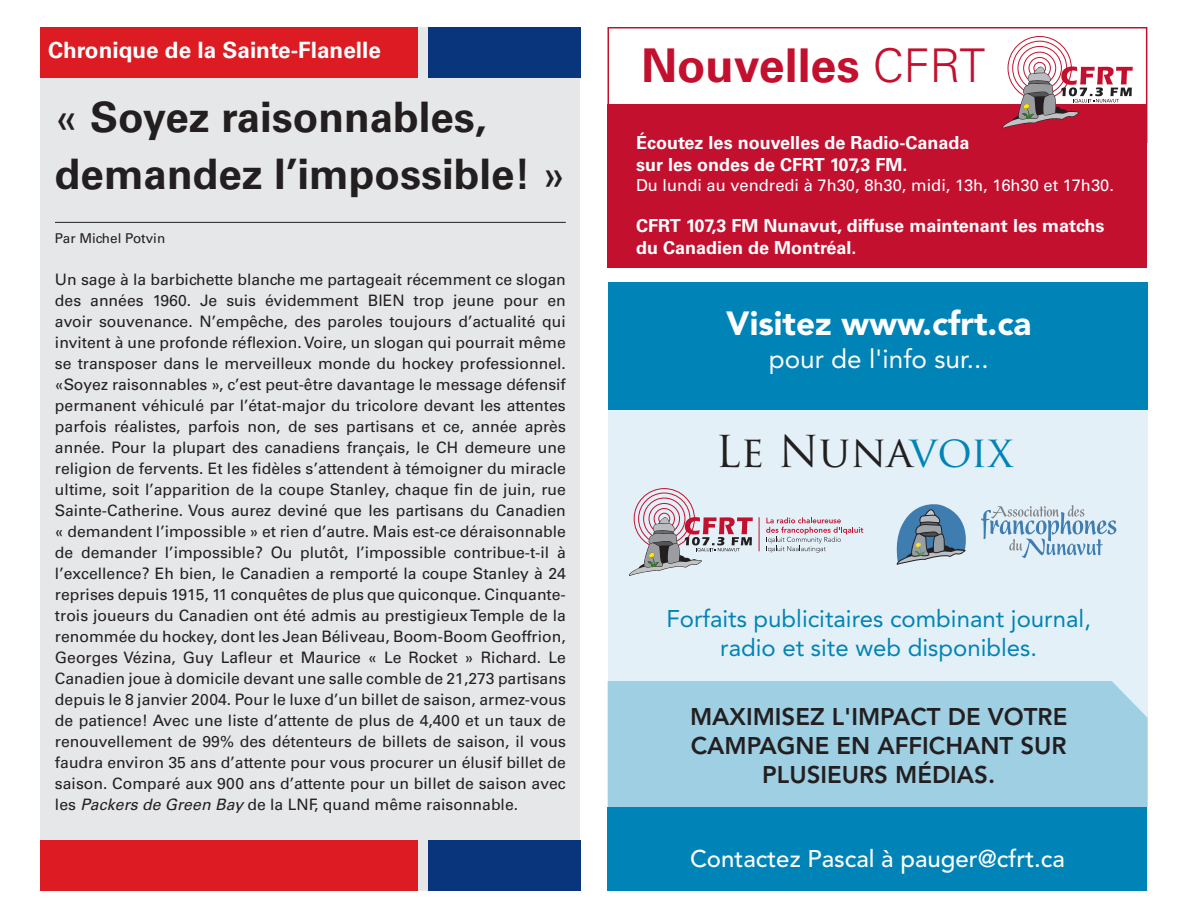
<style>
.page{position:relative;width:1188px;height:918px;background:#fff}
.page>*{position:absolute;margin:0;border:0;box-sizing:border-box;transform-origin:0 0}
.Heading_1{font:700 46.5px "Univers LT Std";color:#c3102f}
.t1{font:42.75px "Trajan Pro";color:#231f20}
.Heading_1-2{font:700 42px/57px "Univers LT Std";color:#231f20}
.t2{font:900 33.3px "Avenir";color:#fff}
.t3{font:26.1px "Avenir";color:#fff}
.Texte{font:24px/28.8px "Avenir";color:#0083b7;text-align:center}
.Texte-2{font:800 24px/28.8px "Avenir";color:#231f20;text-align:center}
.Texte-3{font:500 24px "Avenir";color:#fff}
.t4{font:700 22.5px "Univers LT Std";color:#fff}
.t5{font:700 18px/21.6px "Univers LT Std";color:#fff}
.t6{font:16.5px "Univers LT Std";color:#fff}
.Body_Text{font:15.75px/21px "Univers LT Std";color:#231f20;text-align:justify}
.Rule_Above{font:13.5px "Univers LT Std";color:#231f20}
.s1{font-weight:400}
.s2{font-style:italic}
.s3{font-weight:300}
.s4{color:#0083b7}
</style>
<div class="page">
<div style="left:40px;top:27px;width:540px;height:864px;background:#e6e7e9"></div>
<div style="left:608px;top:387px;width:540px;height:504px;background:#e3f0f7"></div>
<div style="left:608px;top:282px;width:540px;height:127px;background:#0083b7"></div>
<div style="left:608px;top:807px;width:540px;height:84px;background:#0083b7"></div>
<div style="left:654px;top:508px;width:21px;height:21px;border:1px solid #c3102f;border-radius:50%"></div>
<div style="left:649px;top:503px;width:31px;height:31px;border:1px solid #c3102f;border-radius:50%"></div>
<div style="left:643px;top:498px;width:42px;height:42px;border:1px solid #c3102f;border-radius:50%"></div>
<div style="left:659px;top:513px;width:11px;height:11px;border:1px solid #c3102f;border-radius:50%"></div>
<hr style="left:759px;top:517px;width:1px;height:34px;background:#c3102f">
<svg style="left:766px;top:517px;width:97px;height:36px"></svg>
<svg style="left:629px;top:517px;width:124px;height:59px"></svg>
<svg style="left:896px;top:504px;width:70px;height:61px"></svg>
<svg style="left:981px;top:505px;width:135px;height:53px"></svg>
<div style="left:608px;top:681px;width:540px;height:126px;background:#9fcfe3"></div>
<div style="left:608px;top:27px;width:539px;height:116px;border:2px solid #c3102f"></div>
<div style="left:608px;top:105px;width:540px;height:163px;background:#c3102f"></div>
<div style="left:1029px;top:57px;width:22px;height:22px;border:1px solid #c3102f;border-radius:50%"></div>
<div style="left:1023px;top:52px;width:33px;height:32px;border:1px solid #c3102f;border-radius:50%"></div>
<div style="left:1018px;top:46px;width:44px;height:44px;border:1px solid #c3102f;border-radius:50%"></div>
<div style="left:1034px;top:62px;width:12px;height:12px;border:1px solid #c3102f;border-radius:50%"></div>
<svg style="left:1003px;top:67px;width:130px;height:61px"></svg>
<div style="left:428px;top:27px;width:152px;height:51px;background:#08357c"></div>
<div style="left:428px;top:840px;width:152px;height:51px;background:#08357c"></div>
<div style="left:40px;top:27px;width:378px;height:51px;background:#dc1b22"></div>
<div style="left:40px;top:840px;width:378px;height:51px;background:#dc1b22"></div>
<hr style="left:55px;top:222px;width:511px;height:1px;background:#231f20">
<p class="t4" style="left:48px;top:37px;width:334px">Chronique de la Sainte-Flanelle</p>
<p class="Heading_1-2" style="left:55px;top:89px;width:512px"><span class="s1">«</span> Soyez raisonnables, demandez l’impossible! <span class="s1">»</span></p>
<p class="Rule_Above" style="left:55px;top:230px;width:112px">Par Michel Potvin</p>
<p class="Body_Text" style="left:55px;top:269px;width:512px">Un sage à la barbichette blanche me partageait récemment ce slogan des années 1960. Je suis évidemment BIEN trop jeune pour en avoir souvenance. N’empêche, des paroles toujours d’actualité qui invitent à une profonde réflexion. Voire, un slogan qui pourrait même se transposer dans le merveilleux monde du hockey professionnel. «Soyez raisonnables », c’est peut-être davantage le message défensif permanent véhiculé par l’état-major du tricolore devant les attentes parfois réalistes, parfois non, de ses partisans et ce, année après année. Pour la plupart des canadiens français, le CH demeure une religion de fervents. Et les fidèles s’attendent à témoigner du miracle ultime, soit l’apparition de la coupe Stanley, chaque fin de juin, rue Sainte-Catherine. Vous aurez deviné que les partisans du Canadien « demandent l’impossible » et rien d’autre. Mais est-ce déraisonnable de demander l’impossible? Ou plutôt, l’impossible contribue-t-il à l’excellence? Eh bien, le Canadien a remporté la coupe Stanley à 24 reprises depuis 1915, 11 conquêtes de plus que quiconque. Cinquante&shy;trois joueurs du Canadien ont été admis au prestigieux Temple de la renommée du hockey, dont les Jean Béliveau, Boom-Boom Geoffrion, Georges Vézina, Guy Lafleur et Maurice « Le Rocket » Richard. Le Canadien joue à domicile devant une salle comble de 21,273 partisans depuis le 8 janvier 2004. Pour le luxe d’un billet de saison, armez-vous de patience! Avec une liste d’attente de plus de 4,400 et un taux de renouvellement de 99% des détenteurs de billets de saison, il vous faudra environ 35 ans d’attente pour vous procurer un élusif billet de saison. Comparé aux 900 ans d’attente pour un billet de saison avec les <span class="s2">Packers de Green Bay</span> de la LNF, quand même raisonnable.</p>
<p class="Heading_1" style="left:641px;top:38px;width:346px">Nouvelles <span class="s3">CFRT</span></p>
<p class="t5" style="left:636px;top:132px;width:335px">Écoutez les nouvelles de Radio-Canada sur les ondes de CFRT 107,3 FM.</p>
<p class="t6" style="left:636px;top:175px;width:479px">Du lundi au vendredi à 7h30, 8h30, midi, 13h, 16h30 et 17h30.</p>
<p class="t5" style="left:636px;top:215px;width:470px">CFRT 107,3 FM Nunavut, diffuse maintenant les matchs du Canadien de Montréal.</p>
<p class="t2" style="left:726px;top:303px;width:307px">Visitez www.cfrt.ca</p>
<p class="t3" style="left:769px;top:344px;width:221px">pour de l'info sur...</p>
<p class="t1" style="left:716px;top:424px;width:300px">Le Nuna<span class="s4">voix</span></p>
<p class="Texte" style="left:666px;top:604px;width:426px">Forfaits publicitaires combinant journal, radio et site web disponibles.</p>
<p class="Texte-2" style="left:690px;top:702px;width:379px">MAXIMISEZ L'IMPACT DE VOTRE<br>CAMPAGNE EN AFFICHANT SUR<br>PLUSIEURS MÉDIAS.</p>
<p class="Texte-3" style="left:690px;top:845px;width:376px">Contactez Pascal à pauger@cfrt.ca</p>
</div>
